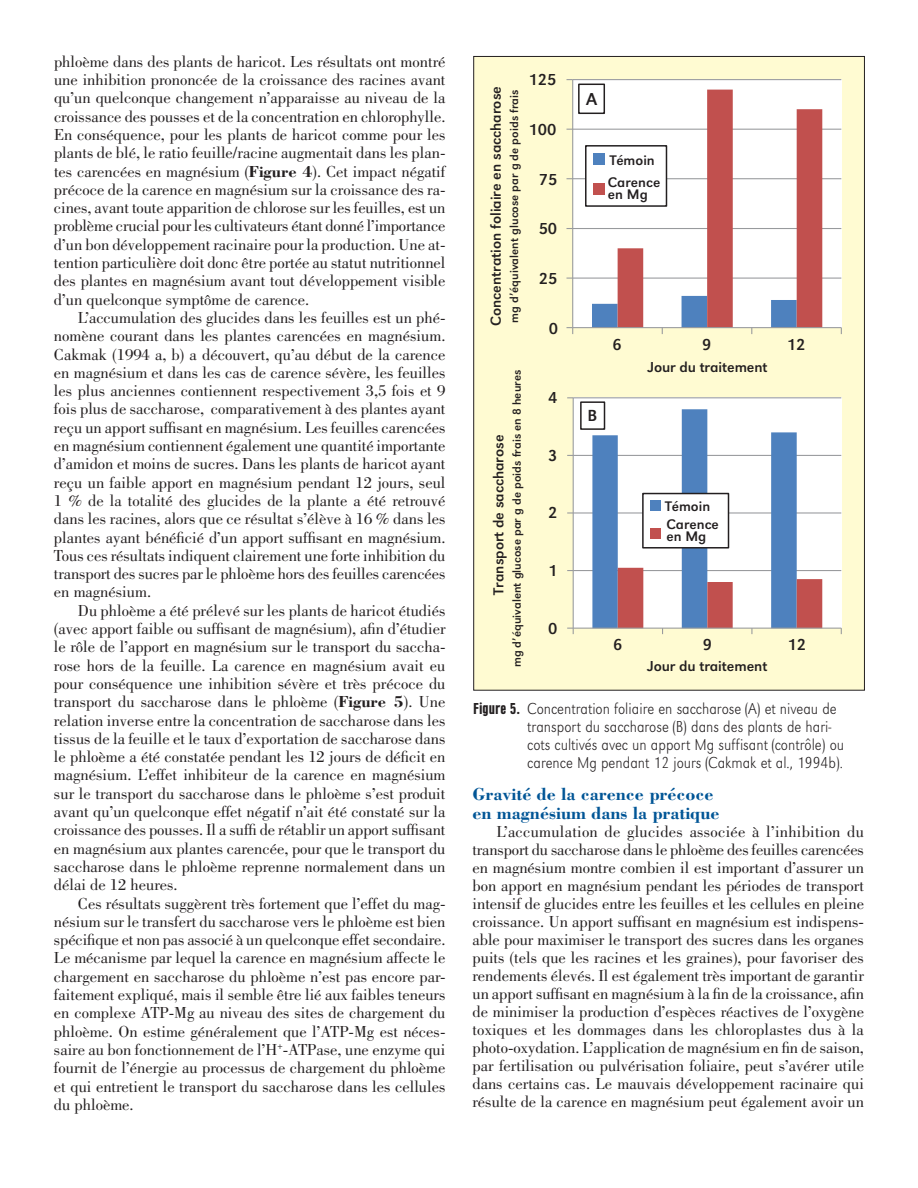
<style>
.page{position:relative;width:918px;height:1188px;background:#fff}
.page>*{position:absolute;margin:0;border:0;box-sizing:border-box;transform-origin:0 0}
.t1{font:700 18px/19.5px "Bodoni";color:#005596}
.t2{font:18px "URW Grotesk T";color:#231f20}
.t3{font:16.65px "URW Grotesk T";color:#231f20}
.t4{font:16.5px/18.3px "Bodoni";color:#231f20;text-align:justify}
.t5{font:16.5px/18px "URW Grotesk T Ext Lig Ext Nar";color:#231f20}
.t6{font:16.5px "URW Grotesk T";color:#231f20}
.t7{font:15px "URW Grotesk T";color:#231f20}
.t8{font:14.4px/22.6px "URW Grotesk T";letter-spacing:.005em;color:#231f20}
.t9{font:12px "URW Grotesk T";letter-spacing:.005em;color:#231f20}
.s1{font-weight:700}
.s2{font-family:"URW Grotesk T Bol Con"}
</style>
<div class="page">
<div style="left:475px;top:58px;width:388px;height:631px;background:#fffbd2"></div>
<div style="left:573px;top:398px;width:268px;height:230px;background:#fff"></div>
<div style="left:573px;top:80px;width:268px;height:248px;background:#fff"></div>
<hr style="left:573px;top:278px;width:268px;height:1px;background:#989a9d">
<hr style="left:573px;top:228px;width:268px;height:1px;background:#989a9d">
<hr style="left:573px;top:178px;width:268px;height:1px;background:#989a9d">
<hr style="left:573px;top:129px;width:268px;height:1px;background:#989a9d">
<hr style="left:573px;top:79px;width:268px;height:1px;background:#989a9d">
<svg style="left:618px;top:90px;width:204px;height:237px"></svg>
<hr style="left:572px;top:80px;width:1px;height:248px;background:#989a9d">
<hr style="left:573px;top:327px;width:268px;height:1px;background:#989a9d">
<svg style="left:567px;top:327px;width:6px;height:7px"></svg>
<svg style="left:592px;top:296px;width:205px;height:38px"></svg>
<div style="left:586px;top:146px;width:80px;height:60px;background:#fff"></div>
<div style="left:585px;top:145px;width:82px;height:62px;border:2px solid #231f20"></div>
<div style="left:593px;top:153px;width:11px;height:11px;background:#4e81be"></div>
<div style="left:593px;top:184px;width:11px;height:11px;background:#c1504e"></div>
<div style="left:578px;top:84px;width:27px;height:30px;border:2px solid #231f20"></div>
<hr style="left:573px;top:570px;width:268px;height:1px;background:#989a9d">
<hr style="left:573px;top:512px;width:268px;height:2px;background:#989a9d">
<hr style="left:573px;top:455px;width:268px;height:1px;background:#989a9d">
<hr style="left:573px;top:397px;width:268px;height:1px;background:#989a9d">
<svg style="left:592px;top:409px;width:205px;height:219px"></svg>
<hr style="left:573px;top:398px;width:1px;height:230px;background:#989a9d">
<svg style="left:567px;top:512px;width:6px;height:2px"></svg>
<hr style="left:573px;top:628px;width:268px;height:1px;background:#989a9d">
<svg style="left:567px;top:628px;width:7px;height:6px"></svg>
<svg style="left:618px;top:568px;width:204px;height:66px"></svg>
<div style="left:643px;top:494px;width:86px;height:54px;background:#fff"></div>
<div style="left:642px;top:493px;width:87px;height:56px;border:2px solid #231f20"></div>
<div style="left:650px;top:501px;width:10px;height:10px;background:#4e81be"></div>
<div style="left:650px;top:529px;width:10px;height:10px;background:#c1504e"></div>
<div style="left:580px;top:401px;width:25px;height:29px;border:2px solid #231f20"></div>
<p class="t4" style="left:54px;top:54px;width:393px">phloème dans des plants de haricot. Les résultats ont montré une inhibition prononcée de la croissance des racines avant qu’un quelconque changement n’apparaisse au niveau de la croissance des pousses et de la concentration en chlorophylle.<br>En conséquence, pour les plants de haricot comme pour les plants de blé, le ratio feuille/racine augmentait dans les plan&shy;tes carencées en magnésium (<span class="s1">Figure 4</span>). Cet impact négatif précoce de la carence en magnésium sur la croissance des ra&shy;cines, avant toute apparition de chlorose sur les feuilles, est un problème crucial pour les cultivateurs étant donné l’importance d’un bon développement racinaire pour la production. Une at&shy;tention particulière doit donc être portée au statut nutritionnel des plantes en magnésium avant tout développement visible d’un quelconque symptôme de carence.</p>
<p class="t4" style="left:54px;top:310px;width:393px;text-indent:24px">L’accumulation des glucides dans les feuilles est un phé&shy;nomène courant dans les plantes carencées en magnésium.<br>Cakmak (1994 a, b) a découvert, qu’au début de la carence en magnésium et dans les cas de carence sévère, les feuilles les plus anciennes contiennent respectivement 3,5 fois et 9 fois plus de saccharose, comparativement à des plantes ayant reçu un apport suffisant en magnésium. Les feuilles carencées en magnésium contiennent également une quantité importante d’amidon et moins de sucres. Dans les plants de haricot ayant reçu un faible apport en magnésium pendant 12 jours, seul 1 % de la totalité des glucides de la plante a été retrouvé dans les racines, alors que ce résultat s’élève à 16 % dans les plantes ayant bénéficié d’un apport suffisant en magnésium.<br>Tous ces résultats indiquent clairement une forte inhibition du transport des sucres par le phloème hors des feuilles carencées en magnésium.</p>
<p class="t4" style="left:54px;top:603px;width:393px;text-indent:24px">Du phloème a été prélevé sur les plants de haricot étudiés (avec apport faible ou suffisant de magnésium), afin d’étudier le rôle de l’apport en magnésium sur le transport du saccha&shy;rose hors de la feuille. La carence en magnésium avait eu pour conséquence une inhibition sévère et très précoce du transport du saccharose dans le phloème (<span class="s1">Figure 5</span>). Une relation inverse entre la concentration de saccharose dans les tissus de la feuille et le taux d’exportation de saccharose dans le phloème a été constatée pendant les 12 jours de déficit en magnésium. L’effet inhibiteur de la carence en magnésium sur le transport du saccharose dans le phloème s’est produit avant qu’un quelconque effet négatif n’ait été constaté sur la croissance des pousses. Il a suffi de rétablir un apport suffisant en magnésium aux plantes carencée, pour que le transport du saccharose dans le phloème reprenne normalement dans un délai de 12 heures.</p>
<p class="t4" style="left:54px;top:896px;width:393px;text-indent:24px">Ces résultats suggèrent très fortement que l’effet du mag&shy;nésium sur le transfert du saccharose vers le phloème est bien spécifique et non pas associé à un quelconque effet secondaire.<br>Le mécanisme par lequel la carence en magnésium affecte le chargement en saccharose du phloème n’est pas encore par&shy;faitement expliqué, mais il semble être lié aux faibles teneurs en complexe ATP-Mg au niveau des sites de chargement du phloème. On estime généralement que l’ATP-Mg est néces&shy;saire au bon fonctionnement de l’H<sup>+</sup>-ATPase, une enzyme qui fournit de l’énergie au processus de chargement du phloème et qui entretient le transport du saccharose dans les cellules du phloème.</p>
<p class="t6" style="left:529px;top:74px;width:29px">125</p>
<p class="t7" style="left:490px;top:326px;width:241px;rotate:-90deg">Concentration foliaire en saccharose</p>
<p class="t9" style="left:510px;top:323px;width:235px;rotate:-90deg">mg d’équivalent glucose par g de poids frais</p>
<p class="t2" style="left:586px;top:92px;width:13px">A</p>
<p class="t6" style="left:529px;top:123px;width:29px">100</p>
<p class="t6" style="left:539px;top:173px;width:20px">75</p>
<p class="t6" style="left:539px;top:223px;width:20px">50</p>
<p class="t6" style="left:539px;top:272px;width:20px">25</p>
<p class="t6" style="left:549px;top:322px;width:11px">0</p>
<p class="t9" style="left:512px;top:667px;width:299px;rotate:-90deg">mg d’équivalent glucose par g de poids frais en 8 heures</p>
<p class="t7" style="left:493px;top:595px;width:161px;rotate:-90deg">Transport de saccharose</p>
<p class="t6" style="left:548px;top:391px;width:11px">4</p>
<p class="t6" style="left:548px;top:449px;width:11px">3</p>
<p class="t6" style="left:548px;top:507px;width:11px">2</p>
<p class="t6" style="left:548px;top:564px;width:11px">1</p>
<p class="t6" style="left:548px;top:622px;width:11px">0</p>
<p class="t3" style="left:588px;top:409px;width:11px">B</p>
<p class="t8" style="left:608px;top:150px;width:54px">Témoin<br>Carence</p>
<p class="t8" style="left:608px;top:185px;width:41px">en Mg</p>
<p class="t6" style="left:613px;top:339px;width:11px">6</p>
<p class="t6" style="left:702px;top:339px;width:11px">9</p>
<p class="t6" style="left:787px;top:339px;width:20px">12</p>
<p class="t7" style="left:648px;top:361px;width:122px">Jour du traitement</p>
<p class="t8" style="left:665px;top:496px;width:47px">Témoin</p>
<p class="t8" style="left:666px;top:519px;width:54px;line-height:12px">Carence en Mg</p>
<p class="t6" style="left:613px;top:638px;width:11px">6</p>
<p class="t6" style="left:703px;top:638px;width:11px">9</p>
<p class="t6" style="left:787px;top:638px;width:20px">12</p>
<p class="t7" style="left:647px;top:661px;width:122px">Jour du traitement</p>
<p class="t5" style="left:527px;top:701px;width:318px;text-indent:-54px"><span class="s2">Figure 5.</span> Concentration foliaire en saccharose (A) et niveau de transport du saccharose (B) dans des plants de hari&shy;cots cultivés avec un apport Mg suffisant (contrôle) ou carence Mg pendant 12 jours (Cakmak et al., 1994b).</p>
<p class="t1" style="left:472px;top:786px;width:249px">Gravité de la carence précoce en magnésium dans la pratique</p>
<p class="t4" style="left:473px;top:824px;width:393px;text-indent:24px">L’accumulation de glucides associée à l’inhibition du transport du saccharose dans le phloème des feuilles carencées en magnésium montre combien il est important d’assurer un bon apport en magnésium pendant les périodes de transport intensif de glucides entre les feuilles et les cellules en pleine croissance. Un apport suffisant en magnésium est indispens&shy;able pour maximiser le transport des sucres dans les organes puits (tels que les racines et les graines), pour favoriser des rendements élevés. Il est également très important de garantir un apport suffisant en magnésium à la fin de la croissance, afin de minimiser la production d’espèces réactives de l’oxygène toxiques et les dommages dans les chloroplastes dus à la photo-oxydation. L’application de magnésium en fin de saison, par fertilisation ou pulvérisation foliaire, peut s’avérer utile dans certains cas. Le mauvais développement racinaire qui résulte de la carence en magnésium peut également avoir un</p>
</div>
